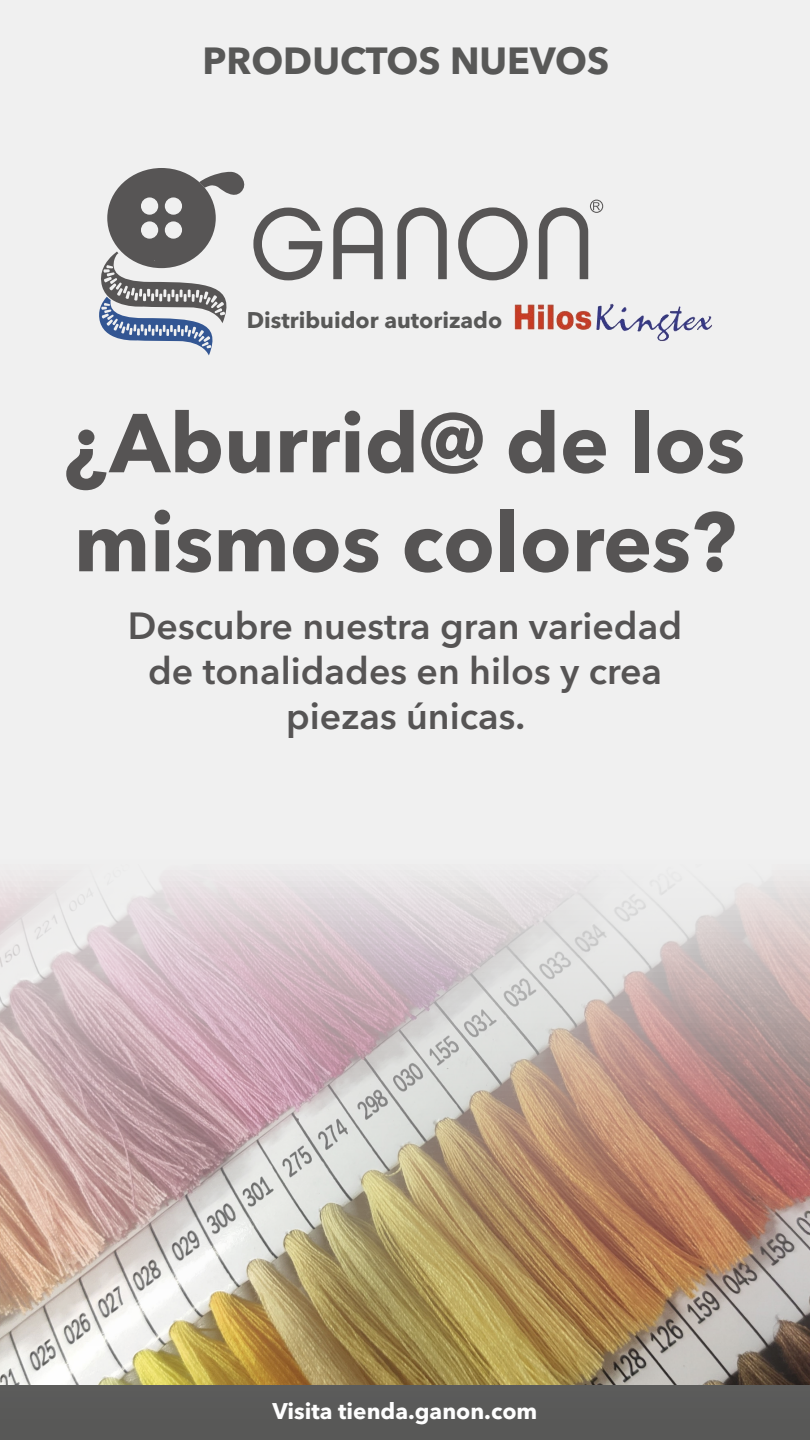
<style>
.page{position:relative;width:810px;height:1440px;background:#fff}
.page>*{position:absolute;margin:0;border:0;box-sizing:border-box;transform-origin:0 0}
.t1{font:700 82.5px/99px "Avenir Next LT Pro";color:#565454}
.t2{font:600 37.5px/45px "Avenir Next LT Pro";color:#565454;text-align:center}
.t3{font:700 37.5px "Avenir Next LT Pro";color:#585857}
.t4{font:700 22.5px "Avenir Next LT Pro";color:#fff}
.t5{font:700 22.5px "Avenir Next LT Pro";color:#585857}
</style>
<div class="page">
<img style="left:0;top:0;width:810px;height:1440px">
<img style="left:514px;top:302px;width:199px;height:40px">
<svg style="left:97px;top:168px;width:225px;height:187px"></svg>
<svg style="left:333px;top:207px;width:50px;height:72px"></svg>
<svg style="left:397px;top:207px;width:50px;height:72px"></svg>
<svg style="left:458px;top:207px;width:70px;height:73px"></svg>
<svg style="left:539px;top:200px;width:64px;height:79px"></svg>
<p class="t3" style="left:203px;top:38px;width:408px">PRODUCTOS NUEVOS</p>
<p class="t5" style="left:247px;top:306px;width:257px">Distribuidor autorizado</p>
<h1 class="t1" style="left:65px;top:393px;width:682px">¿Aburrid@ de los mismos colores?</h1>
<p class="t2" style="left:128px;top:603px;width:556px">Descubre nuestra gran variedad de tonalidades en hilos y crea piezas únicas.</p>
<p class="t4" style="left:273px;top:1397px;width:266px">Visita tienda.ganon.com</p>
</div>
